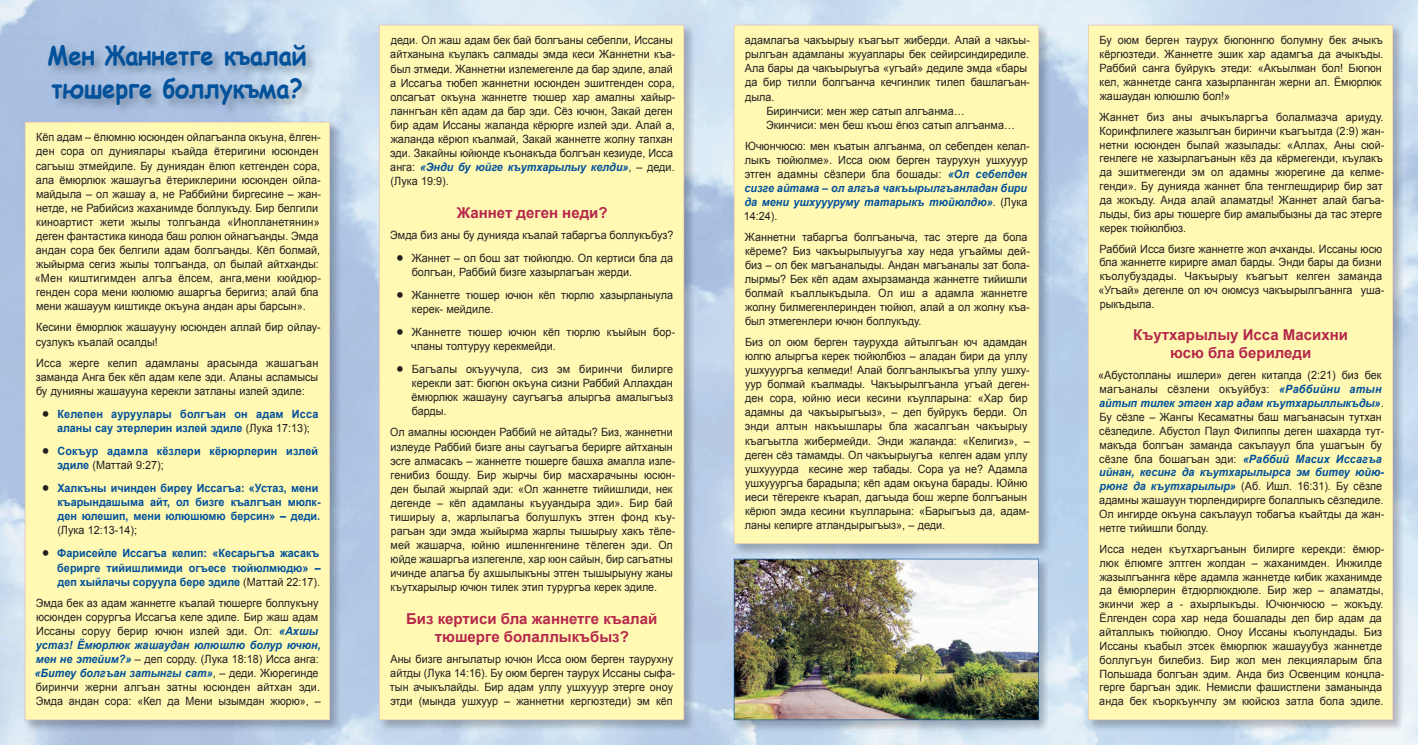
<style>
.page{position:relative;width:1418px;height:745px;background:#fff}
.page>*{position:absolute;margin:0;border:0;box-sizing:border-box;transform-origin:0 0}
.t1{font:700 26.25px/32.5px "Comic Sans MS";color:#01519b;scale:.9 1}
.t2{font:700 15px/18.2px "Arial";color:#b6274b;text-align:center}
.t3{font:11.38px/14px "Arial";color:#231f20;scale:.95 1}
.t4{font:11.38px/14px "Arial";color:#231f20;scale:.94 1}
.t5{font:700 11.38px/14px "Arial";color:#01519b;scale:.95 1}
.t6{font:700 11.38px/14px "Arial";letter-spacing:.02em;color:#01519b;scale:.95 1}
.s1{font-family:"Cg Omega";font-weight:400;color:#231f20}
.s2{font-weight:400;color:#231f20}
.s3{font-weight:700;font-style:italic;color:#01519b}
.s4{font-family:"Cg Omega"}
</style>
<div class="page">
<img style="left:23px;top:120px;width:318px;height:611px">
<div style="left:25px;top:122px;width:305px;height:597px;background:#fff9b4"></div>
<img style="left:378px;top:23px;width:318px;height:708px">
<div style="left:379px;top:25px;width:305px;height:694px;background:#fff9b4"></div>
<img style="left:732px;top:23px;width:318px;height:532px">
<div style="left:733px;top:25px;width:305px;height:518px;background:#fff9b4"></div>
<img style="left:1086px;top:23px;width:318px;height:708px">
<div style="left:1088px;top:25px;width:305px;height:694px;background:#fff9b4"></div>
<img style="left:732px;top:557px;width:318px;height:174px">
<img style="left:733px;top:558px;width:305px;height:161px">
<h1 class="t1" style="left:48px;top:38px;width:290px">Мен Жаннетге къалай тюшерге боллукъма?</h1>
<p class="t3" style="left:35px;top:130px;width:303px">Кёп адам – ёлюмню юсюнден ойлагъанла окъуна, ёлген&shy;ден сора ол дуниялары къайда ётеригини юсюнден сагъыш этмейдиле. Бу дуниядан ёлюп кетгенден сора, ала ёмюрлюк жашаугъа ётериклерини юсюнден ойла&shy;майдыла – ол жашау а, не Раббийни биргесине – жан&shy;нетде, не Рабийсиз жаханимде боллукъду. Бир белгили киноартист жети жылы толгъанда «Инопланетянин» деген фантастика кинода баш ролюн ойнагъанды. Эмда андан сора бек белгили адам болгъанды. Кёп болмай, жыйырма сегиз жылы толгъанда, ол былай айтханды: «Мен киштигимден алгъа ёлсем, анга,мени кюйдюр&shy;генден сора мени кюлюмю ашаргъа беригиз; алай бла мени жашауум киштикде окъуна андан ары барсын».</p>
<p class="t3" style="left:36px;top:320px;width:301px">Кесини ёмюрлюк жашаууну юсюнден аллай бир ойлау&shy;сузлукъ къалай осалды!</p>
<p class="t3" style="left:36px;top:355px;width:299px;text-align:justify">Исса жерге келип адамланы арасында жашагъан заманда Анга бек кёп адам келе эди. Аланы асламысы бу дунияны жашаууна керекли затланы излей эдиле:</p>
<p class="t5" style="left:57px;top:407px;width:277px;text-indent:-15px"><span class="s1">•</span> Келепен ауруулары болгъан он адам Исса аланы сау этерлерин излей эдиле <span class="s2">(Лука 17:13);</span></p>
<p class="t6" style="left:57px;top:444px;width:276px;text-indent:-15px"><span class="s1">•</span> Сокъур адамла кёзлери кёрюрлерин излей эдиле <span class="s2">(Маттай 9:27);</span></p>
<p class="t5" style="left:57px;top:481px;width:278px;text-indent:-16px"><span class="s1">•</span> Халкъны ичинден биреу Иссагъа: «Устаз, мени къарындашыма айт, ол бизге къалгъан мюлк&shy;ден юлешип, мени юлюшюмю берсин» – деди.</p>
<p class="t3" style="left:57px;top:523px;width:85px">(Лука 12:13-14);</p>
<p class="t5" style="left:57px;top:546px;width:279px;text-align:justify;text-indent:-16px"><span class="s1">•</span> Фарисейле Иссагъа келип: «Кесарьгъа жасакъ берирге тийишлимиди огъесе тюйюлмюдю» – деп хыйлачы соруула бере эдиле <span class="s2">(Мaттай 22:17).</span></p>
<p class="t3" style="left:35px;top:595px;width:303px">Эмда бек аз адам жаннетге къалай тюшерге боллукъну юсюнден сорургъа Иссагъа келе эдиле. Бир жаш адам Иссаны соруу берир ючюн излей эди. Ол: <span class="s3">«Ахшы устаз! Ёмюрлюк жашаудан юлюшлю болур ючюн, мен не этейим?»</span> – деп сорду. (Лука 18:18) Исса анга: <span class="s3">«Битеу болгъан затынгы сат»</span>, – деди. Жюрегинде биринчи жерни алгъан затны юсюнден айтхан эди.<br>Эмда андан сора: «Кел да Мени ызымдан жюрю», –</p>
<p class="t3" style="left:390px;top:33px;width:301px">деди. Ол жаш адам бек бай болгъаны себепли, Иссаны айтханына къулакъ салмады эмда кеси Жаннетни къа&shy;был этмеди. Жаннетни излемегенле да бар эдиле, алай а Иссагъа тюбеп жаннетни юсюнден эшитгенден сора, олсагъат окъуна жаннетге тюшер хар амалны хайыр&shy;ланнгъан кёп адам да бар эди. Сёз ючюн, Закай деген бир адам Иссаны жаланда кёрюрге излей эди. Алай а, жаланда кёрюп къалмай, Закай жаннетге жолну тапхан эди. Закайны юйюнде къонакъда болгъан кезиуде, Исса анга: <span class="s3">«Энди бу юйге къутхарылыу келди»</span>, – деди. (Лука 19:9).</p>
<h2 class="t2" style="left:456px;top:203px;width:152px">Жаннет деген неди?</h2>
<p class="t3" style="left:390px;top:228px;width:299px">Эмда биз аны бу дунияда къалай табаргъа боллукъбуз?</p>
<p class="t3" style="left:412px;top:251px;width:276px;text-indent:-16px"><span class="s4">•</span> Жаннет – ол бош зат тюйюлдю. Ол кертиси бла да болгъан, Раббий бизге хазырлагъан жерди.</p>
<p class="t3" style="left:412px;top:288px;width:276px;text-indent:-16px"><span class="s4">•</span> Жаннетге тюшер ючюн кёп тюрлю хазырланыула керек- мейдиле.</p>
<p class="t3" style="left:411px;top:325px;width:279px;text-indent:-15px"><span class="s4">•</span> Жаннетге тюшер ючюн кёп тюрлю къыйын бор&shy;чланы толтуруу керекмейди.</p>
<p class="t3" style="left:411px;top:362px;width:277px;text-align:justify;text-indent:-15px"><span class="s4">•</span> Багъалы окъуучула, сиз эм биринчи билирге керекли зат: бюгюн окъуна сизни Раббий Аллахдан ёмюрлюк жашауну саугъагъа алыргъа амалыгъыз барды.</p>
<p class="t4" style="left:390px;top:425px;width:305px">Ол амалны юсюнден Раббий не айтады? Биз, жаннетни излеуде Раббий бизге аны саугъагъа берирге айтханын эсге алмасакъ – жаннетге тюшерге башха амалла изле&shy;генибиз бошду. Бир жырчы бир масхарачыны юсюн&shy;ден былай жырлай эди: «Ол жаннетге тийишлиди, нек дегенде – кёп адамланы къууандыра эди». Бир бай тиширыу а, жарлылагъа болушлукъ этген фонд къу&shy;рагъан эди эмда жыйырма жарлы тышырыу хакъ тёле&shy;мей жашарча, юйню ишленнгенине тёлеген эди. Ол юйде жашаргъа излегенле, хар кюн сайын, бир сагъатны ичинде алагъа бу ахшылыкъны этген тышырыуну жаны къутхарылыр ючюн тилек этип турургъа керек эдиле.</p>
<h2 class="t2" style="left:406px;top:609px;width:253px">Биз кертиси бла жаннетге къалай тюшерге болаллыкъбыз?</h2>
<p class="t3" style="left:390px;top:651px;width:302px">Аны бизге ангылатыр ючюн Исса оюм берген таурухну айтды (Лука 14:16). Бу оюм берген таурух Иссаны сыфа&shy;тын ачыкълайды. Бир адам уллу ушхууур этерге оноу этди (мында ушхуур – жаннетни кергюзтеди) эм кёп</p>
<p class="t3" style="left:744px;top:33px;width:301px">адамлагъа чакъырыу къагъыт жиберди. Алай а чакъы-</p>
<p class="t3" style="left:745px;top:47px;width:300px">рылгъан адамланы жууаплары бек сейирсиндиредиле.</p>
<p class="t3" style="left:745px;top:61px;width:299px">Ала бары да чакъырыугъа «угъай» дедиле эмда «бары</p>
<p class="t3" style="left:745px;top:76px;width:301px">да бир тилли болгъанча кечгинлик тилеп башлагъан-</p>
<p class="t3" style="left:745px;top:90px;width:32px">дыла.</p>
<p class="t3" style="left:766px;top:104px;width:210px">Биринчиси: мен жер сатып алгъанма…</p>
<p class="t3" style="left:766px;top:118px;width:263px">Экинчиси: мен беш къош ёгюз сатып алгъанма…</p>
<p class="t3" style="left:744px;top:139px;width:302px">Ючюнчюсю: мен къатын алгъанма, ол себепден келал&shy;лыкъ тюйюлме». Исса оюм берген таурухун ушхууур этген адамны сёзлери бла бошады: <span class="s3">«Ол себепден сизге айтама – ол алгъа чакъырылгъанладан бири да мени ушхуууруму татарыкъ тюйюлдю»</span>. (Лука 14:24).</p>
<p class="t3" style="left:745px;top:230px;width:301px">Жаннетни табаргъа болгъаныча, тас этерге да бола кёреме? Биз чакъырылыуугъа хау неда угъаймы дей&shy;биз – ол бек магъаналыды. Андан магъаналы зат бола&shy;лырмы? Бек кёп адам ахырзаманда жаннетге тийишли болмай къаллыкъдыла. Ол иш а адамла жаннетге жолну билмегенлеринден тюйюл, алай а ол жолну къа&shy;был этмегенлери ючюн боллукъду.</p>
<p class="t3" style="left:744px;top:335px;width:301px">Биз ол оюм берген таурухда айтылгъан юч адамдан юлгю алыргъа керек тюйюлбюз – аладан бири да уллу ушхууургъа келмеди! Алай болгъанлыкъгъа уллу ушху&shy;уур болмай къалмады. Чакъырылгъанла угъай деген&shy;ден сора, юйню иеси кесини къулларына: «Хар бир адамны да чакъырыгъыз», – деп буйрукъ берди. Ол энди алтын накъышлары бла жасалгъан чакъырыу къагъытла жибермейди. Энди жаланда: «Келигиз», – деген сёз тамамды. Ол чакъырыугъа келген адам уллу ушхууурда кесине жер табады. Сора уа не? Адамла ушхууургъа барадыла; кёп адам окъуна барады. Юйню иеси тёгерекге къарап, дагъыда бош жерле болгъанын кёрюп эмда кесини къулларына: «Барыгъыз да, адам&shy;ланы келирге атландырыгъыз», – деди.</p>
<p class="t3" style="left:1099px;top:34px;width:300px">Бу оюм берген таурух бюгюннгю болумну бек ачыкъ кёргюзтеди. Жаннетге эшик хар адамгъа да ачыкъды.<br>Раббий санга буйрукъ этеди: «Акъылман бол! Бюгюн кел, жаннетде санга хазырланнган жерни ал. Ёмюрлюк жашаудан юлюшлю бол!»</p>
<p class="t3" style="left:1099px;top:110px;width:301px">Жаннет биз аны ачыкъларгъа болалмазча ариуду.<br>Коринфлилеге жазылгъан биринчи къагъытда (2:9) жан&shy;нетни юсюнден былай жазылады: «Аллах, Аны сюй&shy;генлеге не хазырлагъанын кёз да кёрмегенди, къулакъ да эшитмегенди эм ол адамны жюрегине да келме&shy;генди». Бу дунияда жаннет бла тенглешдирир бир зат да жокъду. Анда алай аламатды! Жаннет алай багъа&shy;лыды, биз ары тюшерге бир амалыбызны да тас этерге керек тюйюлбюз.</p>
<p class="t3" style="left:1098px;top:242px;width:303px">Раббий Исса бизге жаннетге жол ачханды. Иссаны юсю бла жаннетге кирирге амал барды. Энди бары да бизни къолубуздады. Чакъырыу къагъыт келген заманда «Угъай» дегенле ол юч оюмсуз чакъырылгъаннга уша&shy;рыкъдыла.</p>
<h2 class="t2" style="left:1133px;top:326px;width:216px">Къутхарылыу Исса Масихни юсю бла бериледи</h2>
<p class="t3" style="left:1098px;top:368px;width:303px">«Абустолланы ишлери» деген китапда (2:21) биз бек магъаналы сёзлени окъуйбуз: <span class="s3">«Раббийни атын айтып тилек этген хар адам къутхарыллыкъды»</span>.<br>Бу сёзле – Жангы Кесаматны баш магъанасын тутхан сёзледиле. Абустол Паул Филиппы деген шахарда тут&shy;макъда болгъан заманда сакълауул бла ушагъын бу сёзле бла бошагъан эди: <span class="s3">«Раббий Масих Иссагъа ийнан, кесинг да къутхарылырса эм битеу юйю&shy;рюнг да къутхарылыр»</span> (Аб. Ишл. 16:31). Бу сёзле адамны жашауун тюрлендирирге болаллыкъ сёзледиле.<br>Ол ингирде окъуна сакълауул тобагъа къайтды да жан&shy;нетге тийишли болду.</p>
<p class="t3" style="left:1099px;top:541px;width:302px">Исса неден къутхаргъанын билирге керекди: ёмюр&shy;люк ёлюмге элтген жолдан – жаханимден. Инжилде жазылгъаннга кёре адамла жаннетде кибик жаханимде да ёмюрлерин ётдюрлюкдюле. Бир жер – аламатды, экинчи жер а - ахырлыкъды. Ючюнчюсю – жокъду.<br>Ёлгенден сора хар неда бошалады деп бир адам да айталлыкъ тюйюлдю. Оноу Иссаны къолундады. Биз Иссаны къабыл этсек ёмюрлюк жашауубуз жаннетде боллугъун билебиз. Бир жол мен лекцияларым бла Польшада болгъан эдим. Анда биз Освенцим концла&shy;герге баргъан эдик. Немисли фашистлени заманында анда бек къоркъунчлу эм кюйсюз затла бола эдиле.</p>
</div>
